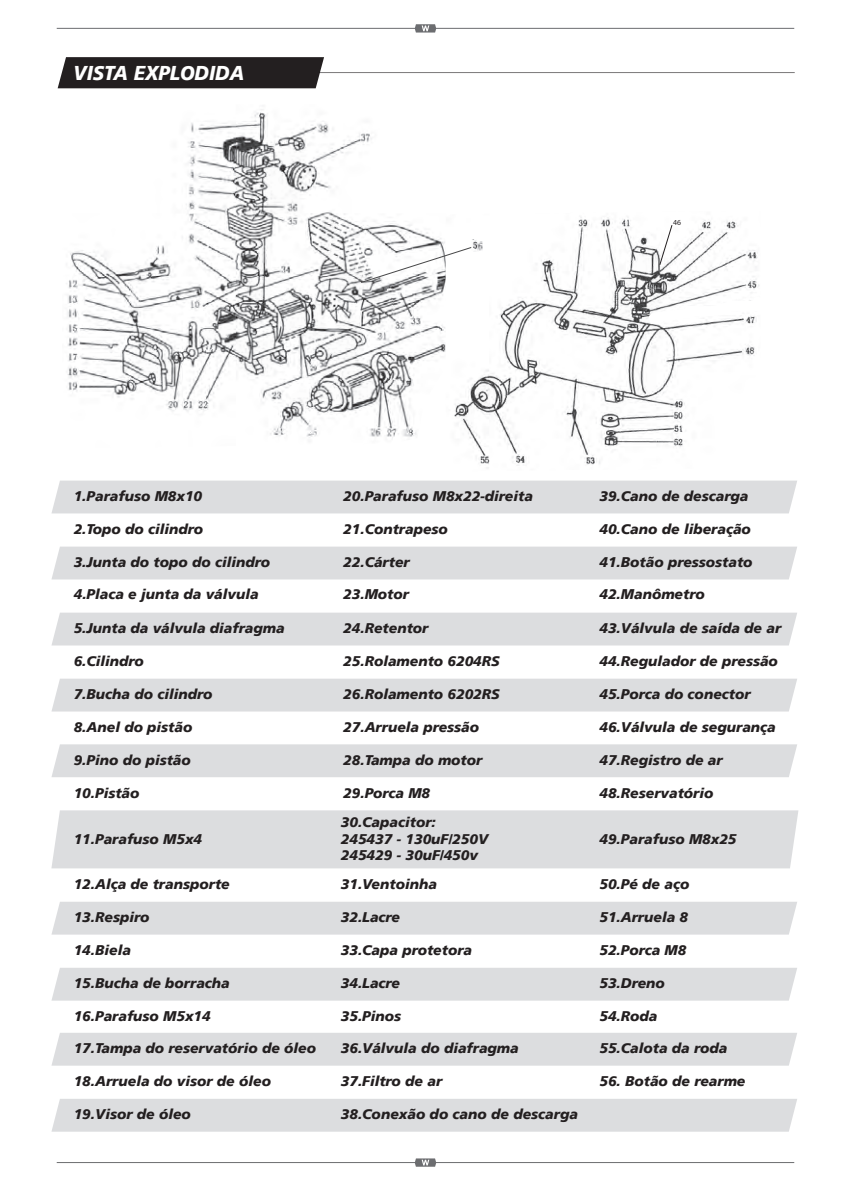
<style>
.page{position:relative;width:851px;height:1191px;background:#fff}
.page>*{position:absolute;margin:0;border:0;box-sizing:border-box;transform-origin:0 0}
.t1{font:italic 900 20px "Frutiger 76";color:#fff;scale:.93 1}
.t2{font:italic 900 14px/28.8px "Frutiger 76";color:#231f20}
.t3{font:7.6px "Myriad Pro";color:#231f20}
</style>
<div class="page">
<hr style="left:57px;top:28px;width:737px;height:1px;background:#6c6d70">
<svg style="left:414px;top:24px;width:22px;height:9px"></svg>
<hr style="left:57px;top:1162px;width:737px;height:1px;background:#6c6d70">
<svg style="left:414px;top:1158px;width:22px;height:8px"></svg>
<svg style="left:58px;top:57px;width:735px;height:31px"></svg>
<img style="left:67px;top:109px;width:379px;height:330px">
<img style="left:454px;top:216px;width:305px;height:252px">
<svg style="left:648px;top:294px;width:111px;height:30px"></svg>
<svg style="left:659px;top:225px;width:13px;height:40px"></svg>
<svg style="left:360px;top:240px;width:123px;height:44px"></svg>
<div style="left:51px;top:480px;width:746px;height:33px;background:#dcdddf"></div>
<div style="left:51px;top:546px;width:746px;height:33px;background:#dcdddf"></div>
<div style="left:52px;top:612px;width:745px;height:33px;background:#dcdddf"></div>
<div style="left:52px;top:678px;width:745px;height:33px;background:#dcdddf"></div>
<div style="left:51px;top:744px;width:746px;height:33px;background:#dcdddf"></div>
<div style="left:51px;top:810px;width:747px;height:58px;background:#dcdddf"></div>
<div style="left:52px;top:902px;width:745px;height:32px;background:#dcdddf"></div>
<div style="left:52px;top:968px;width:745px;height:32px;background:#dcdddf"></div>
<div style="left:52px;top:1033px;width:745px;height:32px;background:#dcdddf"></div>
<div style="left:52px;top:1099px;width:745px;height:32px;background:#dcdddf"></div>
<hr style="left:0;top:1137px;width:850px;height:2px;background:#ee1d23">
<hr style="left:0;top:55px;width:850px;height:2px;background:#ee1d23">
<hr style="left:55px;top:0;width:2px;height:1191px;background:#ee1d23">
<hr style="left:793px;top:0;width:2px;height:1191px;background:#ee1d23">
<h1 class="t1" style="left:73px;top:61px;width:185px">VISTA EXPLODIDA</h1>
<p class="t3" style="left:673px;top:218px;width:9px">46</p>
<p class="t2" style="left:74px;top:482px;width:130px">1.Parafuso M8x10</p>
<p class="t2" style="left:74px;top:515px;width:131px">2.Topo do cilindro</p>
<p class="t2" style="left:74px;top:548px;width:198px">3.Junta do topo do cilindro</p>
<p class="t2" style="left:74px;top:580px;width:186px">4.Placa e junta da válvula</p>
<p class="t2" style="left:74px;top:614px;width:212px">5.Junta da válvula diafragma</p>
<p class="t2" style="left:74px;top:647px;width:72px">6.Cilindro</p>
<p class="t2" style="left:74px;top:680px;width:140px">7.Bucha do cilindro</p>
<p class="t2" style="left:74px;top:713px;width:120px">8.Anel do pistão</p>
<p class="t2" style="left:74px;top:745px;width:119px">9.Pino do pistão</p>
<p class="t2" style="left:74px;top:778px;width:67px">10.Pistão</p>
<p class="t2" style="left:74px;top:824px;width:130px">11.Parafuso M5x4</p>
<p class="t2" style="left:74px;top:870px;width:157px">12.Alça de transporte</p>
<p class="t2" style="left:74px;top:903px;width:77px">13.Respiro</p>
<p class="t2" style="left:74px;top:936px;width:59px">14.Biela</p>
<p class="t2" style="left:74px;top:969px;width:158px">15.Bucha de borracha</p>
<p class="t2" style="left:74px;top:1002px;width:138px">16.Parafuso M5x14</p>
<p class="t2" style="left:74px;top:1034px;width:244px">17.Tampa do reservatório de óleo</p>
<p class="t2" style="left:74px;top:1067px;width:199px">18.Arruela do visor de óleo</p>
<p class="t2" style="left:74px;top:1100px;width:119px">19.Visor de óleo</p>
<p class="t2" style="left:343px;top:482px;width:191px">20.Parafuso M8x22-direita</p>
<p class="t2" style="left:343px;top:515px;width:106px">21.Contrapeso</p>
<p class="t2" style="left:343px;top:548px;width:68px">22.Cárter</p>
<p class="t2" style="left:343px;top:580px;width:67px">23.Motor</p>
<p class="t2" style="left:343px;top:614px;width:87px">24.Retentor</p>
<p class="t2" style="left:343px;top:647px;width:158px">25.Rolamento 6204RS</p>
<p class="t2" style="left:343px;top:680px;width:158px">26.Rolamento 6202RS</p>
<p class="t2" style="left:343px;top:713px;width:137px">27.Arruela pressão</p>
<p class="t2" style="left:343px;top:745px;width:141px">28.Tampa do motor</p>
<p class="t2" style="left:341px;top:778px;width:96px">29.Porca M8<br>30.Capacitor:</p>
<p class="t2" style="left:341px;top:830px;width:149px;line-height:16.8px">245437 - 130uF/250V<br>245429 - 30uF/450v</p>
<p class="t2" style="left:341px;top:870px;width:98px">31.Ventoinha</p>
<p class="t2" style="left:341px;top:903px;width:61px">32.Lacre</p>
<p class="t2" style="left:341px;top:936px;width:133px">33.Capa protetora</p>
<p class="t2" style="left:341px;top:969px;width:61px">34.Lacre</p>
<p class="t2" style="left:341px;top:1002px;width:62px">35.Pinos</p>
<p class="t2" style="left:341px;top:1034px;width:179px">36.Válvula do diafragma</p>
<p class="t2" style="left:341px;top:1067px;width:103px">37.Filtro de ar</p>
<p class="t2" style="left:341px;top:1100px;width:238px">38.Conexão do cano de descarga</p>
<p class="t2" style="left:599px;top:482px;width:151px">39.Cano de descarga</p>
<p class="t2" style="left:599px;top:515px;width:153px">40.Cano de liberação</p>
<p class="t2" style="left:599px;top:548px;width:155px">41.Botão pressostato</p>
<p class="t2" style="left:599px;top:580px;width:107px">42.Manômetro</p>
<p class="t2" style="left:599px;top:614px;width:183px">43.Válvula de saída de ar</p>
<p class="t2" style="left:599px;top:647px;width:180px">44.Regulador de pressão</p>
<p class="t2" style="left:599px;top:680px;width:153px">45.Porca do conector</p>
<p class="t2" style="left:599px;top:713px;width:178px">46.Válvula de segurança</p>
<p class="t2" style="left:599px;top:745px;width:125px">47.Registro de ar</p>
<p class="t2" style="left:599px;top:778px;width:115px">48.Reservatório</p>
<p class="t2" style="left:599px;top:824px;width:138px">49.Parafuso M8x25</p>
<p class="t2" style="left:599px;top:870px;width:91px">50.Pé de aço</p>
<p class="t2" style="left:599px;top:903px;width:90px">51.Arruela 8</p>
<p class="t2" style="left:599px;top:936px;width:88px">52.Porca M8</p>
<p class="t2" style="left:599px;top:969px;width:67px">53.Dreno</p>
<p class="t2" style="left:599px;top:1002px;width:59px">54.Roda</p>
<p class="t2" style="left:599px;top:1034px;width:129px">55.Calota da roda</p>
<p class="t2" style="left:599px;top:1067px;width:148px">56. Botão de rearme</p>
</div>
